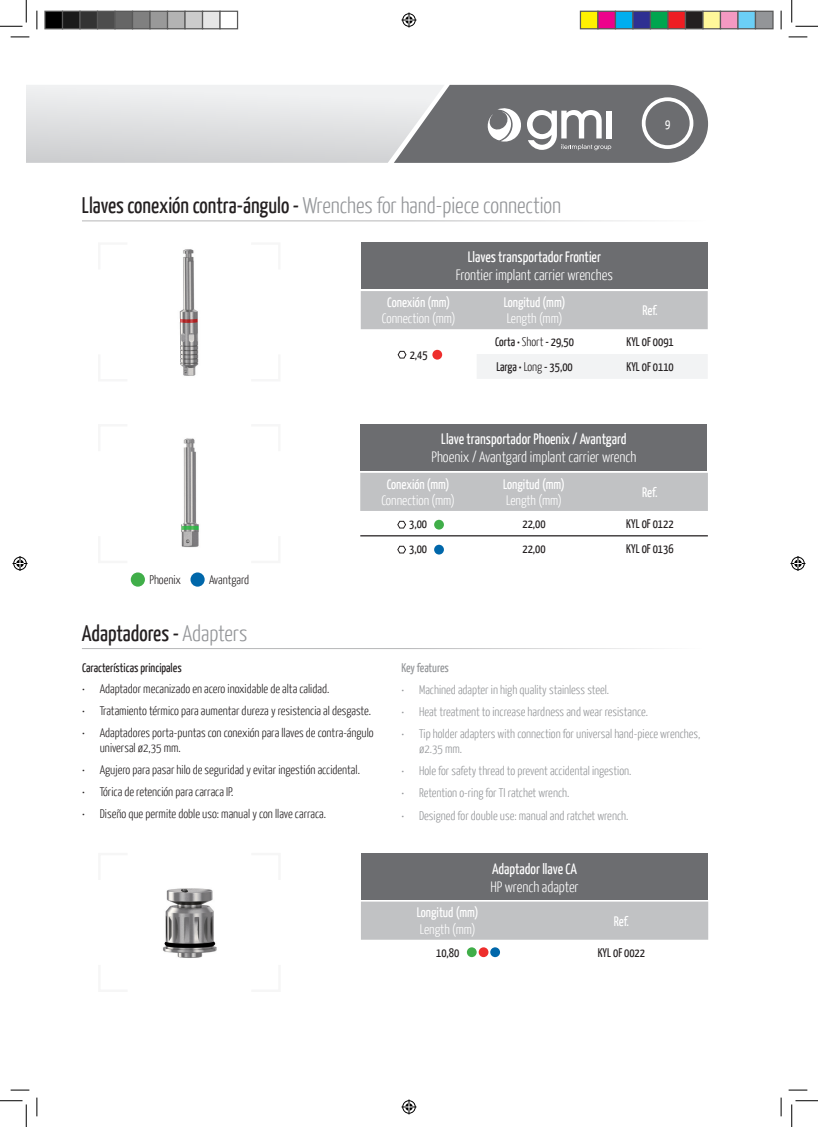
<style>
.page{position:relative;width:818px;height:1127px;background:#fff}
.page>*{position:absolute;margin:0;border:0;box-sizing:border-box;transform-origin:0 0}
.t1{font:300 22.5px "Yanone Kaffeesatz";color:#939598}
.t2{font:22.5px "Yanone Kaffeesatz";color:#231f20}
.t3{font:300 15px "Yanone Kaffeesatz";color:#fff}
.t4{font:15px "Yanone Kaffeesatz";color:#fff}
.t5{font:13.75px "Yanone Kaffeesatz";color:#fff}
.t6{font:300 13.75px "Yanone Kaffeesatz";color:#fff}
.t7{font:300 12.5px/15px "Yanone Kaffeesatz";color:#231f20}
.t8{font:300 12.5px/15px "Yanone Kaffeesatz";color:#939598}
.t9{font:12.5px "Yanone Kaffeesatz";color:#231f20}
.t10{font:12.5px "Yanone Kaffeesatz";letter-spacing:-.005em;color:#939598}
.t11{font:12.5px "Yanone Kaffeesatz";color:#fff}
.s1{font-weight:400;color:#231f20}
.s2{font-weight:300}
.s3{font-weight:300;color:#939598}
</style>
<div class="page">
<svg style="left:26px;top:85px;width:682px;height:78px;background:#b9b9bb"></svg>
<hr style="left:82px;top:648px;width:622px;height:1px;background:#6c6d70">
<hr style="left:82px;top:220px;width:627px;height:1px;background:#6c6d70">
<div style="left:361px;top:242px;width:347px;height:47px;background:#6c6d70"></div>
<div style="left:361px;top:291px;width:347px;height:38px;background:#c1c2c4"></div>
<div style="left:477px;top:354px;width:230px;height:25px;background:#f2f3f4"></div>
<svg style="left:398px;top:351px;width:8px;height:7px"></svg>
<div style="left:432px;top:350px;width:10px;height:9px;background:#ee2e2c;border-radius:50%"></div>
<img style="left:179px;top:249px;width:20px;height:127px">
<div style="left:361px;top:852px;width:347px;height:47px;background:#6c6d70"></div>
<div style="left:361px;top:901px;width:347px;height:38px;background:#c1c2c4"></div>
<div style="left:467px;top:947px;width:10px;height:9px;background:#40ae49;border-radius:50%"></div>
<div style="left:479px;top:947px;width:9px;height:9px;background:#ee2e2c;border-radius:50%"></div>
<img style="left:163px;top:888px;width:54px;height:70px">
<div style="left:490px;top:947px;width:10px;height:9px;background:#0067aa;border-radius:50%"></div>
<div style="left:360px;top:424px;width:347px;height:47px;background:#6c6d70"></div>
<div style="left:360px;top:472px;width:348px;height:39px;background:#c1c2c4"></div>
<svg style="left:397px;top:521px;width:9px;height:7px"></svg>
<svg style="left:434px;top:519px;width:10px;height:10px"></svg>
<svg style="left:397px;top:546px;width:9px;height:7px"></svg>
<svg style="left:434px;top:544px;width:10px;height:10px"></svg>
<hr style="left:360px;top:535px;width:348px;height:1px;background:#231f20">
<img style="left:181px;top:438px;width:18px;height:109px">
<div style="left:131px;top:572px;width:14px;height:14px;background:#40ae49;border-radius:50%"></div>
<div style="left:190px;top:572px;width:15px;height:14px;background:#0067aa;border-radius:50%"></div>
<svg style="left:11px;top:36px;width:18px;height:2px"></svg>
<svg style="left:788px;top:36px;width:19px;height:2px"></svg>
<svg style="left:11px;top:1089px;width:18px;height:1px"></svg>
<svg style="left:788px;top:1089px;width:19px;height:1px"></svg>
<svg style="left:36px;top:11px;width:2px;height:18px"></svg>
<svg style="left:36px;top:1097px;width:2px;height:18px"></svg>
<svg style="left:780px;top:11px;width:2px;height:18px"></svg>
<svg style="left:780px;top:1097px;width:2px;height:18px"></svg>
<svg style="left:0;top:0;width:27px;height:27px"></svg>
<svg style="left:0;top:1100px;width:27px;height:26px"></svg>
<svg style="left:791px;top:0;width:27px;height:27px"></svg>
<svg style="left:791px;top:1100px;width:27px;height:26px"></svg>
<svg style="left:401px;top:13px;width:15px;height:15px"></svg>
<svg style="left:401px;top:1099px;width:15px;height:15px"></svg>
<svg style="left:13px;top:556px;width:15px;height:15px"></svg>
<svg style="left:790px;top:556px;width:15px;height:15px"></svg>
<div style="left:45px;top:11px;width:18px;height:18px;background:#000"></div>
<div style="left:44px;top:11px;width:19px;height:18px;border:1px solid #595959"></div>
<div style="left:63px;top:11px;width:17px;height:18px;background:#1a1a1a"></div>
<div style="left:62px;top:11px;width:19px;height:18px;border:1px solid #595959"></div>
<div style="left:80px;top:11px;width:18px;height:18px;background:#333"></div>
<div style="left:79px;top:11px;width:19px;height:18px;border:1px solid #595959"></div>
<div style="left:98px;top:11px;width:17px;height:18px;background:#4d4d4d"></div>
<div style="left:97px;top:11px;width:19px;height:18px;border:1px solid #595959"></div>
<div style="left:115px;top:11px;width:18px;height:18px;background:#666"></div>
<div style="left:114px;top:11px;width:19px;height:18px;border:1px solid #595959"></div>
<div style="left:133px;top:11px;width:17px;height:18px;background:#808080"></div>
<div style="left:132px;top:11px;width:19px;height:18px;border:1px solid #595959"></div>
<div style="left:150px;top:11px;width:18px;height:18px;background:#999"></div>
<div style="left:149px;top:11px;width:19px;height:18px;border:1px solid #595959"></div>
<div style="left:168px;top:11px;width:17px;height:18px;background:#b3b3b3"></div>
<div style="left:167px;top:11px;width:19px;height:18px;border:1px solid #595959"></div>
<div style="left:185px;top:11px;width:18px;height:18px;background:#ccc"></div>
<div style="left:184px;top:11px;width:19px;height:18px;border:1px solid #595959"></div>
<div style="left:203px;top:11px;width:17px;height:18px;background:#e6e6e6"></div>
<div style="left:202px;top:11px;width:19px;height:18px;border:1px solid #595959"></div>
<div style="left:219px;top:11px;width:19px;height:18px;border:1px solid #595959"></div>
<div style="left:580px;top:11px;width:18px;height:18px;background:#fff101"></div>
<div style="left:580px;top:11px;width:18px;height:18px;border:1px solid #595959"></div>
<div style="left:598px;top:11px;width:17px;height:18px;background:#ed028c"></div>
<div style="left:597px;top:11px;width:19px;height:18px;border:1px solid #595959"></div>
<div style="left:615px;top:11px;width:18px;height:18px;background:#00aeef"></div>
<div style="left:615px;top:11px;width:18px;height:18px;border:1px solid #595959"></div>
<div style="left:633px;top:11px;width:17px;height:18px;background:#2e3092"></div>
<div style="left:632px;top:11px;width:19px;height:18px;border:1px solid #595959"></div>
<div style="left:650px;top:11px;width:18px;height:18px;background:#00a54f"></div>
<div style="left:650px;top:11px;width:18px;height:18px;border:1px solid #595959"></div>
<div style="left:668px;top:11px;width:17px;height:18px;background:#ee1d23"></div>
<div style="left:667px;top:11px;width:19px;height:18px;border:1px solid #595959"></div>
<div style="left:685px;top:11px;width:18px;height:18px;background:#231f20"></div>
<div style="left:685px;top:11px;width:18px;height:18px;border:1px solid #595959"></div>
<div style="left:703px;top:11px;width:17px;height:18px;background:#fff79a"></div>
<div style="left:702px;top:11px;width:19px;height:18px;border:1px solid #595959"></div>
<div style="left:720px;top:11px;width:18px;height:18px;background:#f499c2"></div>
<div style="left:720px;top:11px;width:18px;height:18px;border:1px solid #595959"></div>
<div style="left:738px;top:11px;width:17px;height:18px;background:#6bcff6"></div>
<div style="left:737px;top:11px;width:19px;height:18px;border:1px solid #595959"></div>
<div style="left:755px;top:11px;width:18px;height:18px;background:#939598"></div>
<div style="left:755px;top:11px;width:18px;height:18px;border:1px solid #595959"></div>
<p class="t1" style="left:82px;top:191px;width:481px"><span class="s1">Llaves conexión contra-ángulo -</span> Wrenches for hand-piece connection</p>
<p class="t4" style="left:468px;top:248px;width:135px">Llaves transportador Frontier</p>
<p class="t3" style="left:456px;top:266px;width:159px">Frontier implant carrier wrenches</p>
<p class="t5" style="left:387px;top:294px;width:64px">Conexión (mm)</p>
<p class="t6" style="left:382px;top:310px;width:75px">Connection (mm)</p>
<p class="t5" style="left:504px;top:294px;width:63px">Longitud (mm)</p>
<p class="t6" style="left:507px;top:310px;width:57px">Length (mm)</p>
<p class="t11" style="left:665px;top:116px;width:7px">9</p>
<p class="t5" style="left:642px;top:302px;width:17px">Ref.</p>
<p class="t9" style="left:410px;top:346px;width:19px">2,45</p>
<p class="t9" style="left:495px;top:334px;width:80px">Corta • <span class="s2">Short</span> - 29,50</p>
<p class="t9" style="left:626px;top:334px;width:49px">KYL 0F 0091</p>
<p class="t9" style="left:496px;top:359px;width:78px">Larga • <span class="s2">Long</span> - 35,00</p>
<p class="t9" style="left:626px;top:359px;width:49px">KYL 0F 0110</p>
<p class="t4" style="left:441px;top:429px;width:187px">Llave transportador Phoenix / Avantgard</p>
<p class="t3" style="left:431px;top:447px;width:206px">Phoenix / Avantgard implant carrier wrench</p>
<p class="t5" style="left:387px;top:475px;width:64px">Conexión (mm)</p>
<p class="t6" style="left:381px;top:492px;width:75px">Connection (mm)</p>
<p class="t5" style="left:503px;top:475px;width:63px">Longitud (mm)</p>
<p class="t6" style="left:506px;top:492px;width:57px">Length (mm)</p>
<p class="t5" style="left:642px;top:483px;width:17px">Ref.</p>
<p class="t7" style="left:149px;top:571px;width:33px">Phoenix</p>
<p class="t7" style="left:209px;top:571px;width:42px">Avantgard</p>
<p class="t2" style="left:82px;top:619px;width:167px">Adaptadores - <span class="s3">Adapters</span></p>
<p class="t9" style="left:82px;top:659px;width:101px">Características principales</p>
<p class="t7" style="left:82px;top:680px;width:249px">• Adaptador mecanizado en acero inoxidable de alta calidad.</p>
<p class="t7" style="left:82px;top:702px;width:290px">• Tratamiento térmico para aumentar dureza y resistencia al desgaste.</p>
<p class="t7" style="left:100px;top:724px;width:275px;text-indent:-18px">• Adaptadores porta-puntas con conexión para llaves de contra-ángulo universal ø2,35 mm.</p>
<p class="t7" style="left:82px;top:761px;width:279px">• Agujero para pasar hilo de seguridad y evitar ingestión accidental.</p>
<p class="t7" style="left:82px;top:783px;width:153px">• Tórica de retención para carraca IP.</p>
<p class="t7" style="left:82px;top:805px;width:245px">• Diseño que permite doble uso: manual y con llave carraca.</p>
<p class="t9" style="left:409px;top:516px;width:19px">3,00</p>
<p class="t9" style="left:522px;top:516px;width:25px">22,00</p>
<p class="t9" style="left:626px;top:516px;width:49px">KYL 0F 0122</p>
<p class="t9" style="left:409px;top:540px;width:19px">3,00</p>
<p class="t9" style="left:522px;top:540px;width:25px">22,00</p>
<p class="t9" style="left:626px;top:540px;width:49px">KYL 0F 0136</p>
<p class="t10" style="left:401px;top:659px;width:49px">Key features</p>
<p class="t8" style="left:401px;top:681px;width:209px">• Machined adapter in high quality stainless steel.</p>
<p class="t8" style="left:401px;top:703px;width:248px">• Heat treatment to increase hardness and wear resistance.</p>
<p class="t8" style="left:419px;top:725px;width:283px;text-indent:-18px">• Tip holder adapters with connection for universal hand-piece wrenches, ø2.35 mm.</p>
<p class="t8" style="left:401px;top:762px;width:232px">• Hole for safety thread to prevent accidental ingestion.</p>
<p class="t8" style="left:401px;top:785px;width:169px">• Retention o-ring for TI ratchet wrench.</p>
<p class="t8" style="left:401px;top:807px;width:228px">• Designed for double use: manual and ratchet wrench.</p>
<p class="t5" style="left:417px;top:904px;width:63px">Longitud (mm)</p>
<p class="t6" style="left:420px;top:920px;width:57px">Length (mm)</p>
<p class="t4" style="left:492px;top:859px;width:87px">Adaptador llave CA</p>
<p class="t3" style="left:490px;top:877px;width:90px">HP wrench adapter</p>
<p class="t5" style="left:614px;top:912px;width:17px">Ref.</p>
<p class="t9" style="left:436px;top:944px;width:25px">10,80</p>
<p class="t9" style="left:598px;top:944px;width:49px">KYL 0F 0022</p>
</div>
